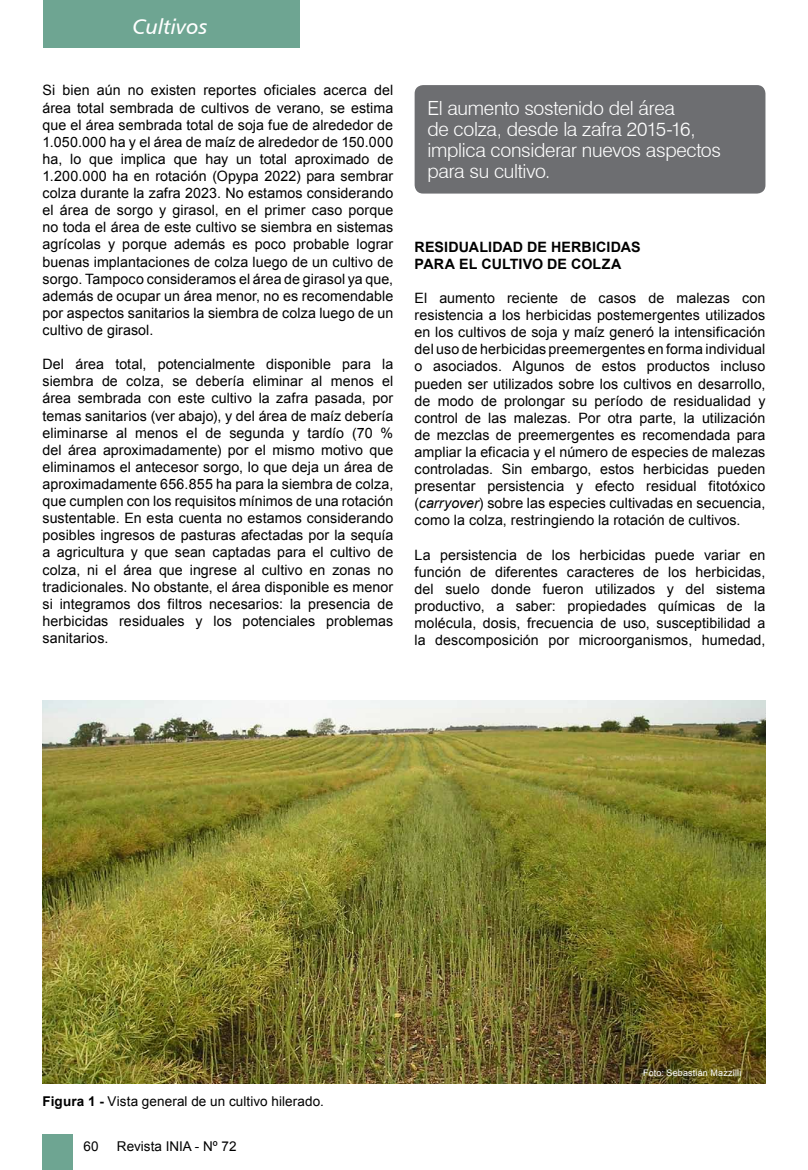
<style>
.page{position:relative;width:808px;height:1170px;background:#fff}
.page>*{position:absolute;margin:0;border:0;box-sizing:border-box;transform-origin:0 0}
.t1{font:21px "Humanist 777 BT Italic B";color:#fff}
.t2{font:300 19.5px/21px "Swiss 721 BT";letter-spacing:-.015em;color:#fff}
.t3{font:14.25px/17.1px "Arial";letter-spacing:.005em;color:#000;text-align:justify}
.t4{font:700 14.25px "Arial";color:#000}
.t5{font:13.5px "Arial";letter-spacing:.005em;color:#000}
.t6{font:9px "Arial";letter-spacing:.02em;color:#fff}
.s1{font-style:italic}
.s2{font-weight:700}
</style>
<div class="page">
<div style="left:43px;top:0;width:257px;height:47px;background:#6ea592"></div>
<div style="left:43px;top:1134px;width:30px;height:35px;background:#6ea592"></div>
<div style="left:415px;top:85px;width:350px;height:108px;background:#6d6e71;border-radius:9px"></div>
<img style="left:43px;top:700px;width:722px;height:383px">
<h1 class="t1" style="left:133px;top:13px;width:76px">Cultivos</h1>
<p class="t3" style="left:43px;top:82px;width:352px">Si bien aún no existen reportes oficiales acerca del área total sembrada de cultivos de verano, se estima que el área sembrada total de soja fue de alrededor de 1.050.000 ha y el área de maíz de alrededor de 150.000 ha, lo que implica que hay un total aproximado de 1.200.000 ha en rotación (Opypa 2022) para sembrar colza durante la zafra 2023. No estamos considerando el área de sorgo y girasol, en el primer caso porque no toda el área de este cultivo se siembra en sistemas agrícolas y porque además es poco probable lograr buenas implantaciones de colza luego de un cultivo de sorgo. Tampoco consideramos el área de girasol ya que, además de ocupar un área menor, no es recomendable por aspectos sanitarios la siembra de colza luego de un cultivo de girasol.</p>
<p class="t3" style="left:43px;top:356px;width:352px">Del área total, potencialmente disponible para la siembra de colza, se debería eliminar al menos el área sembrada con este cultivo la zafra pasada, por temas sanitarios (ver abajo), y del área de maíz debería eliminarse al menos el de segunda y tardío (70 % del área aproximadamente) por el mismo motivo que eliminamos el antecesor sorgo, lo que deja un área de aproximadamente 656.855 ha para la siembra de colza, que cumplen con los requisitos mínimos de una rotación sustentable. En esta cuenta no estamos considerando posibles ingresos de pasturas afectadas por la sequía a agricultura y que sean captadas para el cultivo de colza, ni el área que ingrese al cultivo en zonas no tradicionales. No obstante, el área disponible es menor si integramos dos filtros necesarios: la presencia de herbicidas residuales y los potenciales problemas sanitarios.</p>
<h2 class="t2" style="left:427px;top:98px;width:295px">El aumento sostenido del área<br>de colza, desde la zafra 2015-16, implica considerar nuevos aspectos para su cultivo.</h2>
<p class="t4" style="left:415px;top:237px;width:21px">RESIDUALIDAD</p>
<p class="t4" style="left:527px;top:237px;width:34px">DE HERBICIDAS</p>
<p class="t4" style="left:415px;top:254px;width:11px">PARA</p>
<p class="t4" style="left:459px;top:254px;width:32px">EL CULTIVO</p>
<p class="t4" style="left:547px;top:254px;width:35px">DE COL</p>
<p class="t4" style="left:602px;top:254px;width:19px">ZA</p>
<p class="t3" style="left:415px;top:289px;width:352px">El aumento reciente de casos de malezas con resistencia a los herbicidas postemergentes utilizados en los cultivos de soja y maíz generó la intensificación del uso de herbicidas preemergentes en forma individual o asociados. Algunos de estos productos incluso pueden ser utilizados sobre los cultivos en desarrollo, de modo de prolongar su período de residualidad y control de las malezas. Por otra parte, la utilización de mezclas de preemergentes es recomendada para ampliar la eficacia y el número de especies de malezas controladas. Sin embargo, estos herbicidas pueden presentar persistencia y efecto residual fitotóxico (<span class="s1">carryover</span>) sobre las especies cultivadas en secuencia, como la colza, restringiendo la rotación de cultivos.</p>
<p class="t3" style="left:415px;top:546px;width:352px">La persistencia de los herbicidas puede variar en función de diferentes caracteres de los herbicidas, del suelo donde fueron utilizados y del sistema productivo, a saber: propiedades químicas de la molécula, dosis, frecuencia de uso, susceptibilidad a la descomposición por microorganismos, humedad,</p>
<p class="t5" style="left:43px;top:1092px;width:283px"><span class="s2">FIGURA 1 -</span> Vista general de un cultivo hilerado.</p>
<p class="t5" style="left:84px;top:1137px;width:17px">60</p>
<p class="t5" style="left:117px;top:1137px;width:121px">Revista INIA - Nº 72</p>
<p class="t6" style="left:643px;top:1067px;width:100px">Foto: Sebastián Mazzilli</p>
</div>
